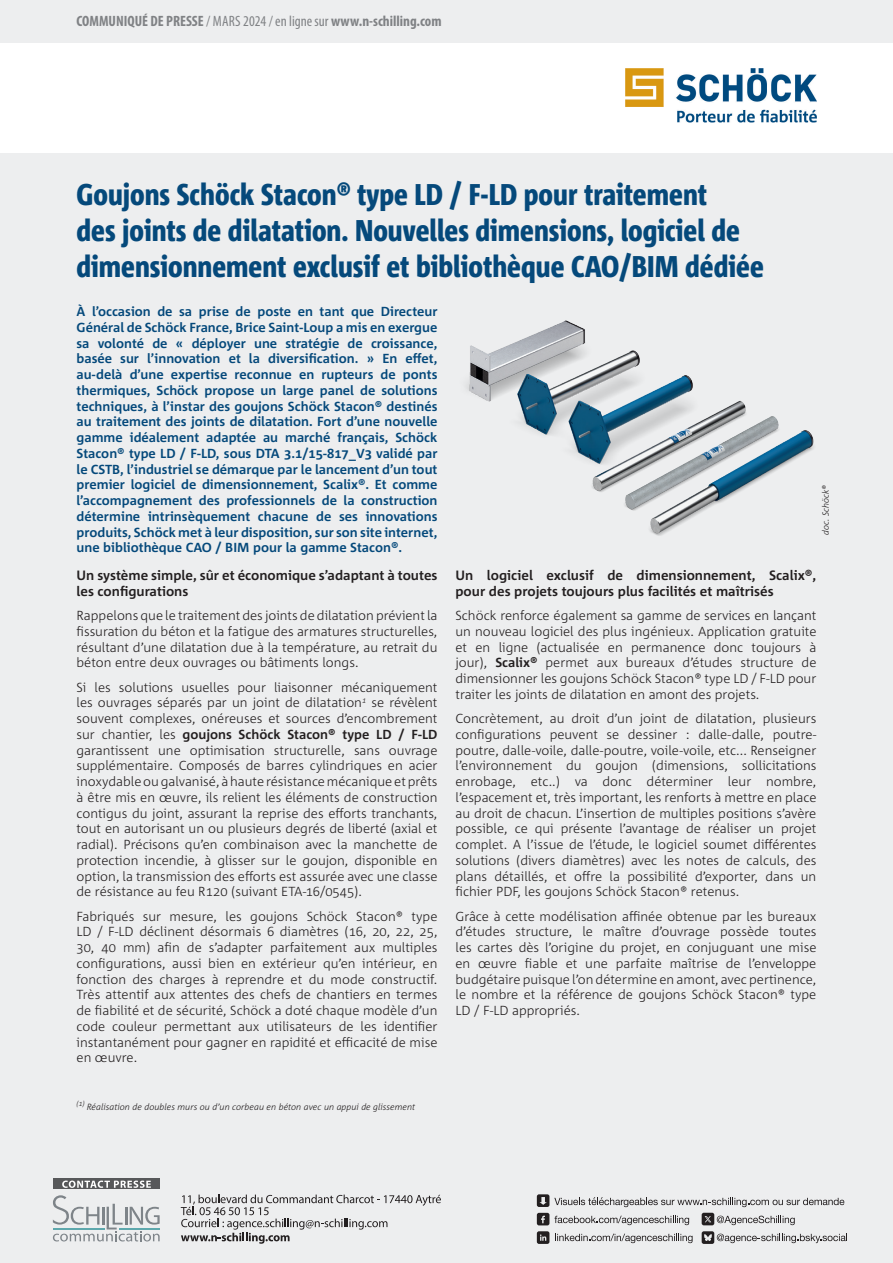
<style>
.page{position:relative;width:893px;height:1263px;background:#fff}
.page>*{position:absolute;margin:0;border:0;box-sizing:border-box;transform-origin:0 0}
.t1{font:800 30px/36px "Corpid E1 s Cd";color:#05497b}
.t2{font:700 condensed 15px "Myriad Pro";color:#808285}
.t3{font:700 13.5px/16.2px "Corpid E1 s";color:#231f20}
.t4{font:300 13.2px/15.8px "Corpid E1 s";color:#231f20;text-align:justify}
.t5{font:700 13.2px/15.8px "Corpid E1 s";color:#05497b;text-align:justify}
.t6{font:italic 300 9px "Corpid E1 s";color:#231f20}
.s1{font-weight:400}
.s2{font-weight:700}
</style>
<div class="page">
<div style="left:0;top:153px;width:893px;height:1110px;background:#edeeef"></div>
<div style="left:0;top:0;width:893px;height:43px;background:#edeeef"></div>
<img style="left:626px;top:68px;width:190px;height:55px">
<img style="left:466px;top:320px;width:348px;height:216px">
<div style="left:53px;top:1178px;width:107px;height:11px;background:#57585a"></div>
<svg style="left:53px;top:1195px;width:107px;height:46px"></svg>
<svg style="left:181px;top:1194px;width:260px;height:50px"></svg>
<svg style="left:555px;top:1234px;width:138px;height:9px"></svg>
<svg style="left:62px;top:1180px;width:89px;height:8px"></svg>
<svg style="left:537px;top:1213px;width:152px;height:12px"></svg>
<svg style="left:537px;top:1231px;width:12px;height:13px"></svg>
<svg style="left:537px;top:1194px;width:307px;height:13px"></svg>
<svg style="left:702px;top:1213px;width:93px;height:12px"></svg>
<svg style="left:702px;top:1231px;width:145px;height:13px"></svg>
<p class="t2" style="left:77px;top:12px;width:366px">COMMUNIQUÉ DE PRESSE <span class="s1">/ MARS 2024 / en ligne sur</span> www.n-schilling.com</p>
<h1 class="t1" style="left:77px;top:176px;width:689px">Goujons Schöck Stacon® type LD / F-LD pour traitement<br>des joints de dilatation. Nouvelles dimensions, logiciel de dimensionnement exclusif et bibliothèque CAO/BIM dédiée</h1>
<p class="t5" style="left:77px;top:303px;width:362px">À l’occasion de sa prise de poste en tant que Directeur Général de Schöck France, Brice Saint-Loup a mis en exergue sa volonté de « déployer une stratégie de croissance, basée sur l’innovation et la diversification. » En effet, au-delà d’une expertise reconnue en rupteurs de ponts thermiques, Schöck propose un large panel de solutions techniques, à l’instar des goujons Schöck Stacon® destinés au traitement des joints de dilatation. Fort d’une nouvelle gamme idéalement adaptée au marché français, Schöck Stacon® type LD / F-LD, sous DTA 3.1/15-817_V3 validé par le CSTB, l’industriel se démarque par le lancement d’un tout premier logiciel de dimensionnement, Scalix®. Et comme l’accompagnement des professionnels de la construction détermine intrinsèquement chacune de ses innovations produits, Schöck met à leur disposition, sur son site internet, une bibliothèque CAO / BIM pour la gamme Stacon®.</p>
<p class="t6" style="left:820px;top:535px;width:51px;rotate:-90deg">doc. Schöck®</p>
<p class="t3" style="left:77px;top:566px;width:362px">Un système simple, sûr et économique s’adaptant à toutes les configurations</p>
<p class="t4" style="left:77px;top:607px;width:362px">Rappelons que le traitement des joints de dilatation prévient la fissuration du béton et la fatigue des armatures structurelles, résultant d’une dilatation due à la température, au retrait du béton entre deux ouvrages ou bâtiments longs.</p>
<p class="t4" style="left:77px;top:679px;width:362px">Si les solutions usuelles pour liaisonner mécaniquement les ouvrages séparés par un joint de dilatation<sup>1</sup> se révèlent souvent complexes, onéreuses et sources d’encombrement sur chantier, les <span class="s2">goujons Schöck Stacon® type LD / F-LD </span>garantissent une optimisation structurelle, sans ouvrage supplémentaire. Composés de barres cylindriques en acier inoxydable ou galvanisé, à haute résistance mécanique et prêts à être mis en œuvre, ils relient les éléments de construction contigus du joint, assurant la reprise des efforts tranchants, tout en autorisant un ou plusieurs degrés de liberté (axial et radial). Précisons qu’en combinaison avec la manchette de protection incendie, à glisser sur le goujon, disponible en option, la transmission des efforts est assurée avec une classe de résistance au feu R120 (suivant ETA-16/0545).</p>
<p class="t4" style="left:77px;top:908px;width:362px">Fabriqués sur mesure, les goujons Schöck Stacon® type LD / F-LD déclinent désormais 6 diamètres (16, 20, 22, 25, 30, 40 mm) afin de s’adapter parfaitement aux multiples configurations, aussi bien en extérieur qu’en intérieur, en fonction des charges à reprendre et du mode constructif.<br>Très attentif aux attentes des chefs de chantiers en termes de fiabilité et de sécurité, Schöck a doté chaque modèle d’un code couleur permettant aux utilisateurs de les identifier instantanément pour gagner en rapidité et efficacité de mise en œuvre.</p>
<p class="t6" style="left:77px;top:1101px;width:340px"><sup>(1)</sup> Réalisation de doubles murs ou d’un corbeau en béton avec un appui de glissement</p>
<p class="t3" style="left:455px;top:566px;width:362px">Un logiciel exclusif de dimensionnement, Scalix®, pour des projets toujours plus facilités et maîtrisés</p>
<p class="t4" style="left:455px;top:607px;width:362px">Schöck renforce également sa gamme de services en lançant un nouveau logiciel des plus ingénieux. Application gratuite et en ligne (actualisée en permanence donc toujours à jour), <span class="s2">Scalix®</span> permet aux bureaux d’études structure de dimensionner les goujons Schöck Stacon® type LD / F-LD pour traiter les joints de dilatation en amont des projets.</p>
<p class="t4" style="left:455px;top:710px;width:362px">Concrètement, au droit d’un joint de dilatation, plusieurs configurations peuvent se dessiner : dalle-dalle, poutre&shy;poutre, dalle-voile, dalle-poutre, voile-voile, etc... Renseigner l’environnement du goujon (dimensions, sollicitations enrobage, etc..) va donc déterminer leur nombre, l’espacement et, très important, les renforts à mettre en place au droit de chacun. L’insertion de multiples positions s’avère possible, ce qui présente l’avantage de réaliser un projet complet. A l’issue de l’étude, le logiciel soumet différentes solutions (divers diamètres) avec les notes de calculs, des plans détaillés, et offre la possibilité d’exporter, dans un fichier PDF, les goujons Schöck Stacon® retenus.</p>
<p class="t4" style="left:455px;top:908px;width:362px">Grâce à cette modélisation affinée obtenue par les bureaux d’études structure, le maître d’ouvrage possède toutes les cartes dès l’origine du projet, en conjuguant une mise en œuvre fiable et une parfaite maîtrise de l’enveloppe budgétaire puisque l’on détermine en amont, avec pertinence, le nombre et la référence de goujons Schöck Stacon® type LD / F-LD appropriés.</p>
</div>
